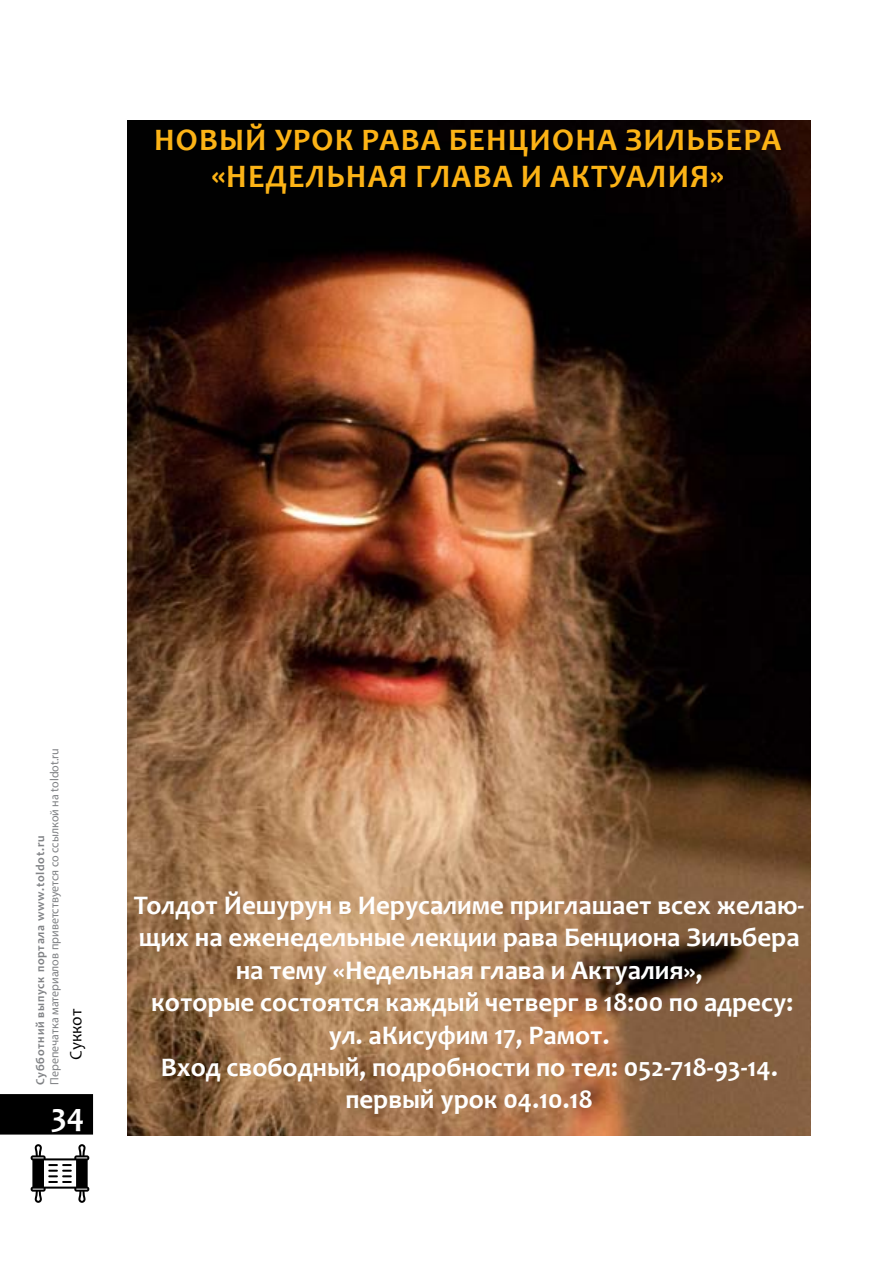
<style>
.page{position:relative;width:893px;height:1263px;background:#fff}
.page>*{position:absolute;margin:0;border:0;box-sizing:border-box;transform-origin:0 0}
.t1{font:700 33px "Candara";letter-spacing:.04em;color:#fcb316;scale:.95 1}
.t2{font:700 33px "Candara";color:#fff}
.t3{font:700 31.5px "Candara";letter-spacing:.04em;color:#fcb316}
.t4{font:700 27px/32.4px "Candara";color:#fff;text-align:center}
.t5{font:17.25px "Candara";color:#000}
.t6{font:12px "Myriad Pro";color:#808285}
.t7{font:700 12px "Candara";letter-spacing:.06em;color:#808285}
</style>
<div class="page">
<div style="left:0;top:1094px;width:93px;height:40px;background:#000"></div>
<svg style="left:31px;top:1144px;width:58px;height:59px"></svg>
<img style="left:128px;top:120px;width:683px;height:1015px">
<p class="t3" style="left:154px;top:120px;width:629px">НОВЫЙ УРОК РАВА БЕНЦИОНА ЗИЛЬБЕРА</p>
<p class="t1" style="left:211px;top:155px;width:541px">«НЕДЕЛЬНАЯ ГЛАВА И АКТУАЛИЯ»</p>
<p class="t6" style="left:47px;top:1085px;width:338px;rotate:-90deg">Перепечатка материалов приветствуется со ссылкой на toldot.ru</p>
<p class="t2" style="left:51px;top:1095px;width:35px">34</p>
<p class="t7" style="left:33px;top:1085px;width:251px;rotate:-90deg">Субботний выпуск портала www.toldot.ru</p>
<p class="t5" style="left:65px;top:1060px;width:53px;rotate:-90deg">Суккот</p>
<p class="t4" style="left:134px;top:889px;width:672px">Толдот Йешурун в Иерусалиме приглашает всех желаю&shy;щих на еженедельные лекции рава Бенциона Зильбера на тему «Недельная глава и Актуалия»,<br>которые состоятся каждый четверг в 18:00 по адресу: ул. аКисуфим 17, Рамот.<br>Вход свободный, подробности по тел: 052-718-93-14. первый урок 04.10.18</p>
</div>
